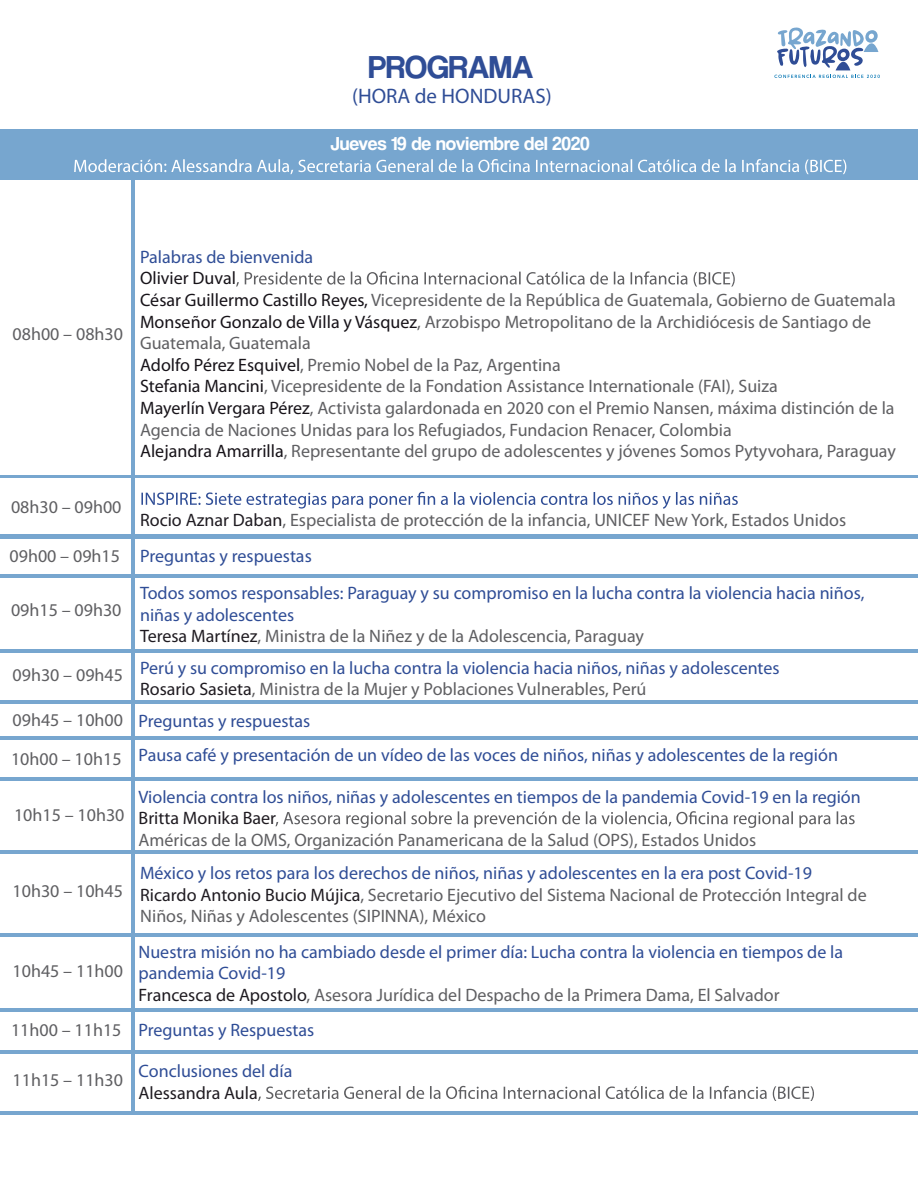
<style>
.page{position:relative;width:918px;height:1188px;background:#fff}
.page>*{position:absolute;margin:0;border:0;box-sizing:border-box;transform-origin:0 0}
.t1{font:33px "Coolvetica Rg";color:#2f4d96}
.t2{font:21px "Myriad Pro";color:#2f4d96}
.t3{font:19.5px "Coolvetica Rg";color:#fff}
.t4{font:18px/21.6px "Myriad Pro";color:#5f5f62}
.t5{font:18px/21.6px "Myriad Pro";color:#2f4d96}
.t6{font:18px "Myriad Pro";color:#1f1b21}
.s1{color:#171319}
.s2{color:#1f1b21}
.s3{color:#2f4d96}
.s4{color:#5f5f62}
</style>
<div class="page">
<div style="left:0;top:129px;width:918px;height:51px;background:#77a6cf"></div>
<svg style="left:774px;top:27px;width:106px;height:51px"></svg>
<svg style="left:74px;top:159px;width:772px;height:15px"></svg>
<svg style="left:236px;top:271px;width:499px;height:16px"></svg>
<hr style="left:0;top:476px;width:918px;height:2px;background:#77a6cf">
<svg style="left:141px;top:492px;width:597px;height:17px"></svg>
<hr style="left:0;top:534px;width:918px;height:4px;background:#77a6cf">
<hr style="left:0;top:575px;width:918px;height:3px;background:#77a6cf">
<hr style="left:0;top:650px;width:918px;height:3px;background:#77a6cf">
<hr style="left:0;top:701px;width:918px;height:3px;background:#77a6cf">
<hr style="left:0;top:737px;width:918px;height:3px;background:#77a6cf">
<hr style="left:0;top:777px;width:918px;height:4px;background:#77a6cf">
<svg style="left:275px;top:811px;width:580px;height:17px"></svg>
<hr style="left:0;top:1111px;width:918px;height:4px;background:#77a6cf">
<hr style="left:0;top:933px;width:918px;height:4px;background:#77a6cf">
<hr style="left:0;top:1008px;width:918px;height:4px;background:#77a6cf">
<hr style="left:0;top:1050px;width:918px;height:4px;background:#77a6cf">
<svg style="left:258px;top:1086px;width:556px;height:15px"></svg>
<hr style="left:0;top:851px;width:918px;height:3px;background:#77a6cf">
<hr style="left:131px;top:179px;width:4px;height:935px;background:#77a6cf">
<h1 class="t1" style="left:368px;top:47px;width:166px">PROGRAMA</h1>
<p class="t2" style="left:352px;top:83px;width:201px">(HORA de HONDURAS)</p>
<p class="t3" style="left:331px;top:132px;width:260px">Jueves 19 de noviembre del 2020</p>
<p class="t4" style="left:13px;top:323px;width:112px">08h00 – 08h30</p>
<p class="t5" style="left:140px;top:246px;width:175px">Palabras de bienvenida</p>
<p class="t4" style="left:140px;top:267px;width:757px"><span class="s1">Olivier Duval<br>César Guillermo Castillo Reyes,</span> Vicepresidente de la República de Guatemala, Gobierno de Guatemala <span class="s1">Monseñor Gonzalo de Villa y Vásquez</span>, Arzobispo Metropolitano de la Archidiócesis de Santiago de Guatemala, Guatemala<br><span class="s1">Adolfo Pérez Esquivel</span>, Premio Nobel de la Paz, Argentina<br><span class="s1">Stefania Mancini</span>, Vicepresidente de la Fondation Assistance Internationale (FAI), Suiza<br><span class="s1">Mayerlín Vergara Pérez</span>, Activista galardonada en 2020 con el Premio Nansen, máxima distinción de la Agencia de Naciones Unidas para los Refugiados, Fundacion Renacer, Colombia<br><span class="s1">Alejandra Amarrilla</span>, Representante del grupo de adolescentes y jóvenes Somos Pytyvohara, Paraguay</p>
<p class="t4" style="left:11px;top:496px;width:112px">08h30 – 09h00</p>
<p class="t4" style="left:10px;top:502px;width:838px;line-height:35.2px;text-indent:131px"><span class="s2">Rocio Aznar Daban</span>, Especialista de protección de la infancia, UNICEF New York, Estados Unidos<br>09h00 – 09h15 <span class="s3">Preguntas y respuestas</span></p>
<p class="t5" style="left:140px;top:582px;width:726px">Todos somos responsables: Paraguay y su compromiso en la lucha contra la violencia hacia niños, niñas y adolescentes<br><span class="s2">Teresa Martínez</span><span class="s4">, Ministra de la Niñez y de la Adolescencia, Paraguay</span></p>
<p class="t4" style="left:11px;top:599px;width:112px">09h15 – 09h30</p>
<p class="t5" style="left:140px;top:656px;width:641px">Perú y su compromiso en la lucha contra la violencia hacia niños, niñas y adolescentes<br><span class="s2">Rosario Sasieta</span><span class="s4">, Ministra de la Mujer y Poblaciones Vulnerables, Perú</span></p>
<p class="t4" style="left:13px;top:664px;width:112px">09h30 – 09h45</p>
<p class="t5" style="left:11px;top:703px;width:828px;line-height:34.5px"><span class="s4">09h45 – 10h00</span> Preguntas y respuestas<br><span class="s4">10h00 – 10h15</span> Pausa café y presentación de un vídeo de las voces de niños, niñas y adolescentes de la región</p>
<p class="t5" style="left:139px;top:785px;width:724px">Violencia contra los niños, niñas y adolescentes en tiempos de la pandemia Covid-19 en la región</p>
<p class="t6" style="left:139px;top:807px;width:139px">Britta Monika Baer</p>
<p class="t4" style="left:139px;top:829px;width:619px">Américas de la OMS, Organización Panamericana de la Salud (OPS), Estados Unidos</p>
<p class="t4" style="left:14px;top:804px;width:112px">10h15 – 10h30</p>
<p class="t4" style="left:13px;top:880px;width:112px">10h30 – 10h45</p>
<p class="t4" style="left:13px;top:959px;width:112px">10h45 – 11h00</p>
<p class="t4" style="left:140px;top:862px;width:728px"><span class="s3">México y los retos para los derechos de niños, niñas y adolescentes en la era post Covid-19<br></span><span class="s2">Ricardo Antonio Bucio Mújica</span>, Secretario Ejecutivo del Sistema Nacional de Protección Integral de<br>Niños, Niñas y Adolescentes (SIPINNA), México</p>
<p class="t5" style="left:139px;top:941px;width:706px">Nuestra misión no ha cambiado desde el primer día: Lucha contra la violencia en tiempos de la pandemia Covid-19<br><span class="s2">Francesca de Apostolo</span><span class="s4">, Asesora Jurídica del Despacho de la Primera Dama, El Salvador</span></p>
<p class="t5" style="left:11px;top:1018px;width:305px"><span class="s4">11h00 – 11h15</span> Preguntas y Respuestas</p>
<p class="t5" style="left:139px;top:1060px;width:155px">Conclusiones del día</p>
<p class="t6" style="left:139px;top:1082px;width:121px">Alessandra Aula</p>
<p class="t4" style="left:13px;top:1069px;width:112px">11h15 – 11h30</p>
</div>
